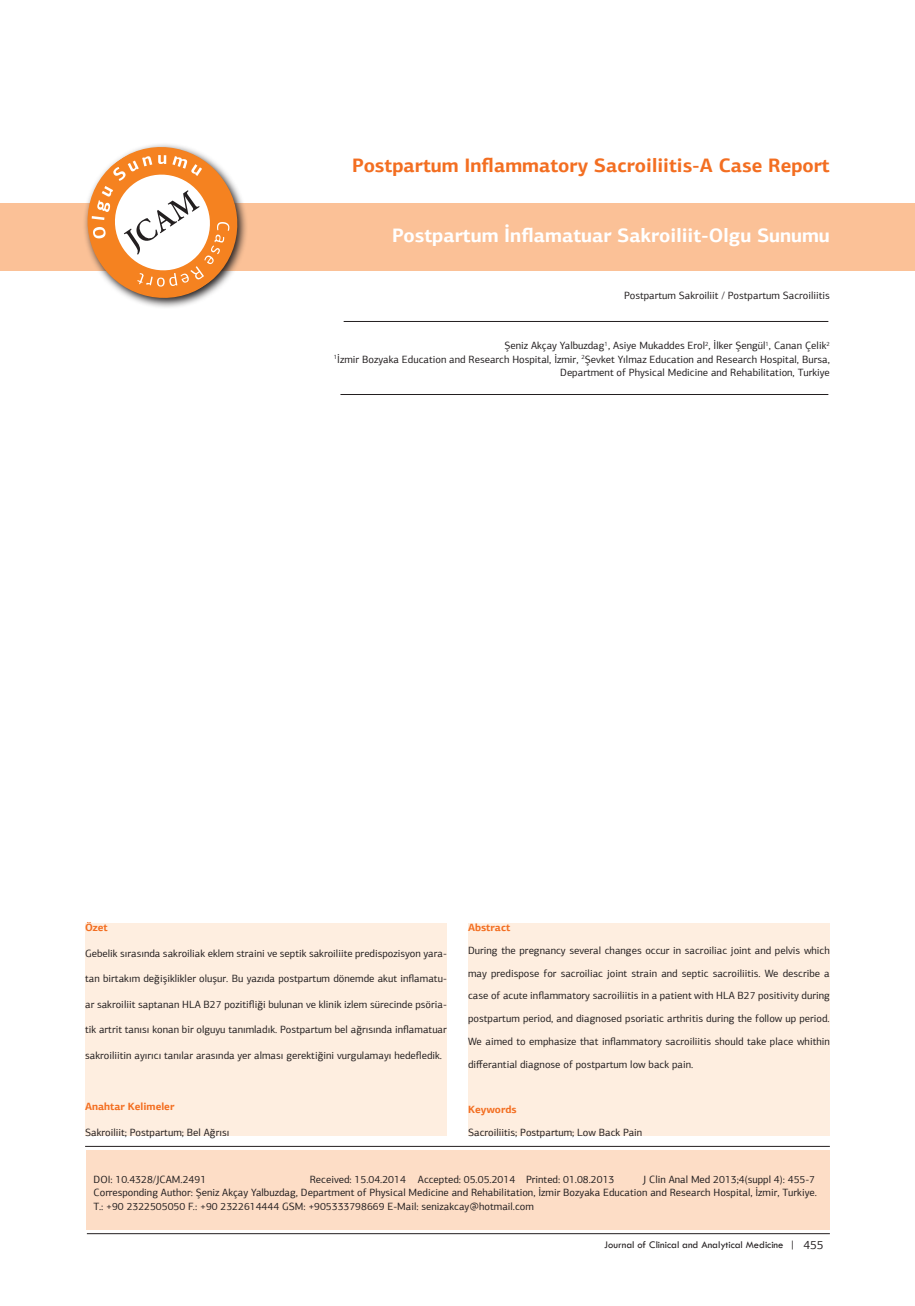
<style>
.page{position:relative;width:915px;height:1306px;background:#fff}
.page>*{position:absolute;margin:0;border:0;box-sizing:border-box;transform-origin:0 0}
.t1{font:700 19.5px "PF Agora Sans Pro";color:#f36e21}
.t2{font:700 19.5px "PF Agora Sans Pro";color:#fff}
.t3{font:10.5px/22.8px "PF Agora Sans Pro";color:#231f20}
.t4{font:10.5px "Tw Cen";color:#231f20}
.t5{font:700 10.5px "PF Agora Sans Pro";color:#f36e21}
.s1{font-family:"PF Agora Sans Pro";font-size:12px}
</style>
<div class="page">
<div style="left:87px;top:1150px;width:742px;height:79px;background:#fdddc6"></div>
<div style="left:0;top:203px;width:914px;height:67px;background:#fbc197"></div>
<hr style="left:85px;top:1146px;width:744px;height:1px;background:#231f20">
<hr style="left:343px;top:321px;width:485px;height:1px;background:#231f20">
<hr style="left:340px;top:394px;width:488px;height:1px;background:#231f20">
<svg style="left:77px;top:144px;width:170px;height:164px"></svg>
<div style="left:85px;top:923px;width:361px;height:212px;background:#feeee0"></div>
<div style="left:468px;top:923px;width:361px;height:212px;background:#feeee0"></div>
<hr style="left:87px;top:1233px;width:742px;height:1px;background:#231f20">
<h1 class="t1" style="left:352px;top:152px;width:479px">Postpartum Inflammatory Sacroiliitis-A Case Report</h1>
<h1 class="t2" style="left:392px;top:223px;width:439px">Postpartum İnflamatuar Sakroiliit-Olgu Sunumu</h1>
<p class="t3" style="left:624px;top:284px;width:207px">Postpartum Sakroiliit / Postpartum Sacroiliitis</p>
<p class="t3" style="left:334px;top:339px;width:497px;line-height:13.5px;text-align:right">Şeniz Akçay Yalbuzdag<sup>1</sup>, Asiye Mukaddes Erol<sup>2</sup>, İlker Şengül<sup>1</sup>, Canan Çelik<sup>2<br>1</sup>İzmir Bozyaka Education and Research Hospital, İzmir, <sup>2</sup>Şevket Yılmaz Education and Research Hospital, Bursa,<br>Department of Physical Medicine and Rehabilitation, Turkiye</p>
<p class="t5" style="left:85px;top:920px;width:24px">Özet</p>
<p class="t3" style="left:85px;top:941px;width:363px">Gebelik sırasında sakroiliak eklem straini ve septik sakroiliite predispozisyon yara-</p>
<p class="t3" style="left:85px;top:967px;width:363px">tan birtakım değişiklikler oluşur. Bu yazıda postpartum dönemde akut inflamatu-</p>
<p class="t3" style="left:85px;top:992px;width:363px">ar sakroiliit saptanan HLA B27 pozitifliği bulunan ve klinik izlem sürecinde psöria-</p>
<p class="t3" style="left:85px;top:1018px;width:363px">tik artrit tanısı konan bir olguyu tanımladık. Postpartum bel ağrısında inflamatuar</p>
<p class="t3" style="left:85px;top:1044px;width:358px">sakroiliitin ayırıcı tanılar arasında yer alması gerektiğini vurgulamayı hedefledik.</p>
<p class="t5" style="left:85px;top:1099px;width:91px">Anahtar Kelimeler</p>
<p class="t3" style="left:85px;top:1120px;width:146px">Sakroiliit; Postpartum; Bel Ağrısı</p>
<p class="t5" style="left:468px;top:920px;width:44px">Abstract</p>
<p class="t3" style="left:468px;top:938px;width:363px;text-align:justify">During the pregnancy several changes occur in sacroiliac joint and pelvis which may predispose for sacroiliac joint strain and septic sacroiliitis. We describe a case of acute inflammatory sacroiliitis in a patient with HLA B27 positivity during postpartum period, and diagnosed psoriatic arthritis during the follow up period.<br>We aimed to emphasize that inflammatory sacroiliitis should take place whithin differantial diagnose of postpartum low back pain.</p>
<p class="t5" style="left:468px;top:1102px;width:50px">Keywords</p>
<p class="t3" style="left:468px;top:1120px;width:176px">Sacroiliitis; Postpartum; Low Back Pain</p>
<p class="t3" style="left:94px;top:1172px;width:724px;line-height:13.5px;text-indent:549px">J Clin Anal Med 2013;4(suppl 4): 455-7<br>Corresponding Author: Şeniz Akçay Yalbuzdag, Department of Physical Medicine and Rehabilitation, İzmir Bozyaka Education and Research Hospital, İzmir, Turkiye.<br>T.: +90 2322505050 F.: +90 2322614444 GSM: +905333798669 E-Mail: senizakcay@hotmail.com</p>
<p class="t3" style="left:94px;top:1167px;width:114px">DOI: 10.4328/JCAM.2491</p>
<p class="t3" style="left:310px;top:1167px;width:306px">Received: 15.04.2014 Accepted: 05.05.2014 Printed: 01.08.2013</p>
<p class="t4" style="left:604px;top:1238px;width:221px">Journal of Clinical and Analytical Medicine | <span class="s1">455</span></p>
</div>
